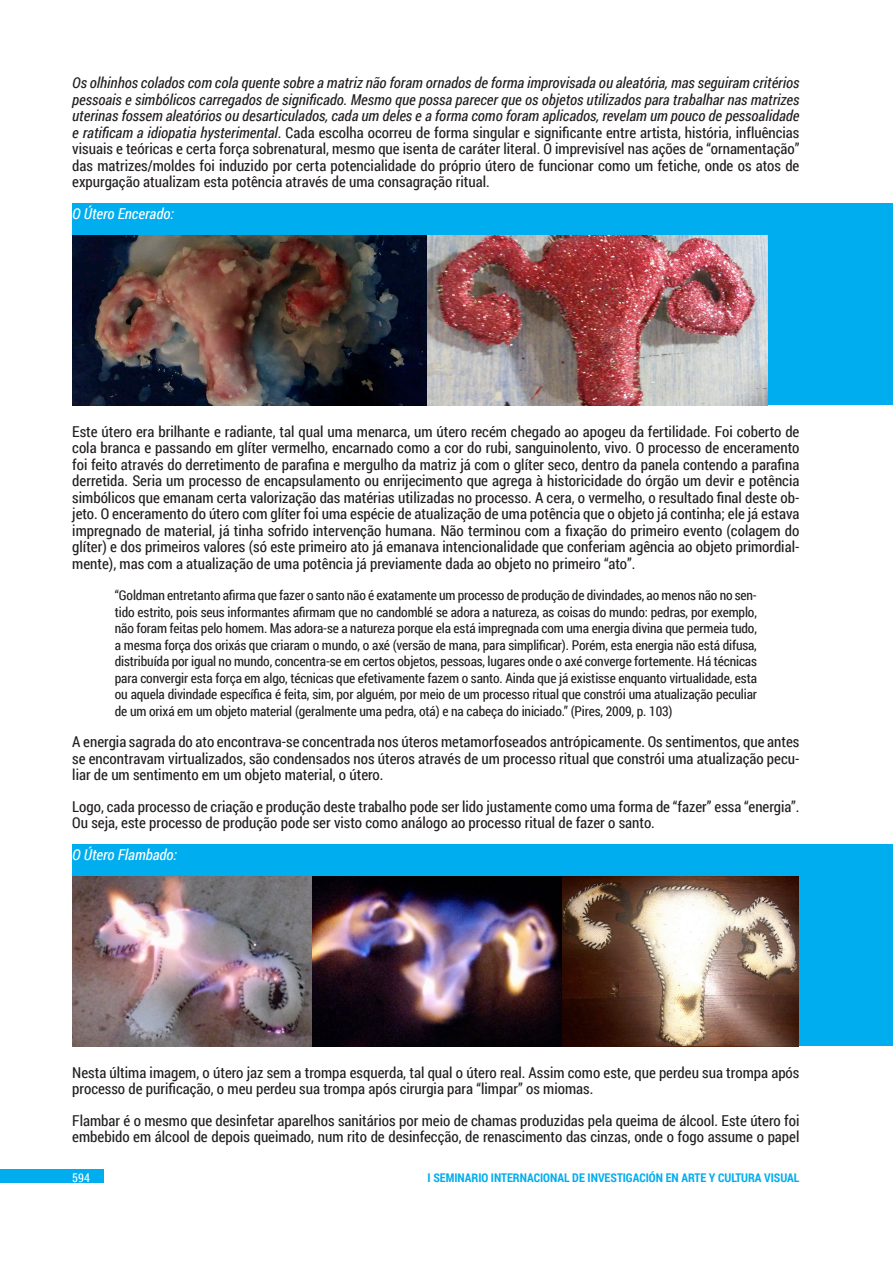
<style>
.page{position:relative;width:893px;height:1263px;background:#fff}
.page>*{position:absolute;margin:0;border:0;box-sizing:border-box;transform-origin:0 0}
.Normal_CV{font:15px/16.5px "Roboto Condensed";color:#231f20}
.Normal_CV-2{font:italic 15px/16.5px "Roboto Condensed";color:#231f20;text-align:justify}
.Imagen_Tabla_CV{font:italic 15px "Roboto Condensed";color:#fff}
.Citas_CV{font:13.5px/16.5px "Roboto Condensed";letter-spacing:-.01em;color:#231f20;text-align:justify}
.t1{font:700 12px "Roboto Condensed";color:#00aeef}
.t2{font:12px "Roboto Condensed";color:#fff}
.s1{font-style:normal}
</style>
<div class="page">
<div style="left:0;top:1169px;width:104px;height:14px;background:#00aeef"></div>
<div style="left:72px;top:203px;width:821px;height:202px;background:#00aeef"></div>
<div style="left:72px;top:845px;width:821px;height:201px;background:#00aeef"></div>
<img style="left:72px;top:235px;width:695px;height:170px">
<img style="left:72px;top:876px;width:727px;height:170px">
<img style="left:312px;top:876px;width:250px;height:170px">
<p class="Normal_CV-2" style="left:72px;top:74px;width:729px">Os olhinhos colados com cola quente sobre a matriz não foram ornados de forma improvisada ou aleatória, mas seguiram critérios pessoais e simbólicos carregados de significado. Mesmo que possa parecer que os objetos utilizados para trabalhar nas matrizes uterinas fossem aleatórios ou desarticulados, cada um deles e a forma como foram aplicados, revelam um pouco de pessoalidade e ratificam a idiopatia hysterimental<span class="s1">. Cada escolha ocorreu de forma singular e significante entre artista, história, influências visuais e teóricas e certa força sobrenatural, mesmo que isenta de caráter literal. O imprevisível nas ações de “ornamentação” das matrizes/moldes foi induzido por certa potencialidade do próprio útero de funcionar como um fetiche, onde os atos de expurgação atualizam esta potência através de uma consagração ritual.</span></p>
<p class="Imagen_Tabla_CV" style="left:72px;top:203px;width:103px">O Útero Encerado:</p>
<p class="Normal_CV" style="left:72px;top:422px;width:729px;text-align:justify">Este útero era brilhante e radiante, tal qual uma menarca, um útero recém chegado ao apogeu da fertilidade. Foi coberto de cola branca e passando em glíter vermelho, encarnado como a cor do rubi, sanguinolento, vivo. O processo de enceramento foi feito através do derretimento de parafina e mergulho da matriz já com o glíter seco, dentro da panela contendo a parafina derretida. Seria um processo de encapsulamento ou enrijecimento que agrega à historicidade do órgão um devir e potência simbólicos que emanam certa valorização das matérias utilizadas no processo. A cera, o vermelho, o resultado final deste ob&shy;jeto. O enceramento do útero com glíter foi uma espécie de atualização de uma potência que o objeto já continha; ele já estava impregnado de material, já tinha sofrido intervenção humana. Não terminou com a fixação do primeiro evento (colagem do glíter) e dos primeiros valores (só este primeiro ato já emanava intencionalidade que conferiam agência ao objeto primordial&shy;mente), mas com a atualização de uma potência já previamente dada ao objeto no primeiro “ato”.</p>
<p class="Citas_CV" style="left:115px;top:587px;width:644px">“Goldman entretanto afirma que fazer o santo não é exatamente um processo de produção de divindades, ao menos não no sen&shy;tido estrito, pois seus informantes afirmam que no candomblé se adora a natureza, as coisas do mundo: pedras, por exemplo, não foram feitas pelo homem. Mas adora-se a natureza porque ela está impregnada com uma energia divina que permeia tudo, a mesma força dos orixás que criaram o mundo, o axé (versão de mana, para simplificar). Porém, esta energia não está difusa, distribuída por igual no mundo, concentra-se em certos objetos, pessoas, lugares onde o axé converge fortemente. Há técnicas para convergir esta força em algo, técnicas que efetivamente fazem o santo. Ainda que já existisse enquanto virtualidade, esta ou aquela divindade específica é feita, sim, por alguém, por meio de um processo ritual que constrói uma atualização peculiar de um orixá em um objeto material (geralmente uma pedra, otá) e na cabeça do iniciado.” (Pires, 2009, p. 103)</p>
<p class="Normal_CV" style="left:72px;top:733px;width:729px;text-align:justify">A energia sagrada do ato encontrava-se concentrada nos úteros metamorfoseados antrópicamente. Os sentimentos, que antes se encontravam virtualizados, são condensados nos úteros através de um processo ritual que constrói uma atualização pecu&shy;liar de um sentimento em um objeto material, o útero.</p>
<p class="Normal_CV" style="left:72px;top:797px;width:729px">Logo, cada processo de criação e produção deste trabalho pode ser lido justamente como uma forma de “fazer” essa “energia”.<br>Ou seja, este processo de produção pode ser visto como análogo ao processo ritual de fazer o santo.</p>
<p class="Imagen_Tabla_CV" style="left:72px;top:844px;width:106px">O Útero Flambado:</p>
<p class="Normal_CV" style="left:72px;top:1064px;width:729px">Nesta última imagem, o útero jaz sem a trompa esquerda, tal qual o útero real. Assim como este, que perdeu sua trompa após processo de purificação, o meu perdeu sua trompa após cirurgia para “limpar” os miomas.</p>
<p class="Normal_CV" style="left:72px;top:1112px;width:729px">Flambar é o mesmo que desinfetar aparelhos sanitários por meio de chamas produzidas pela queima de álcool. Este útero foi embebido em álcool de depois queimado, num rito de desinfecção, de renascimento das cinzas, onde o fogo assume o papel</p>
<p class="t2" style="left:72px;top:1169px;width:19px">594</p>
<p class="t1" style="left:428px;top:1169px;width:373px">I SEMINARIO INTERNACIONAL DE INVESTIGACIÓN EN ARTE Y CULTURA VISUAL</p>
</div>
